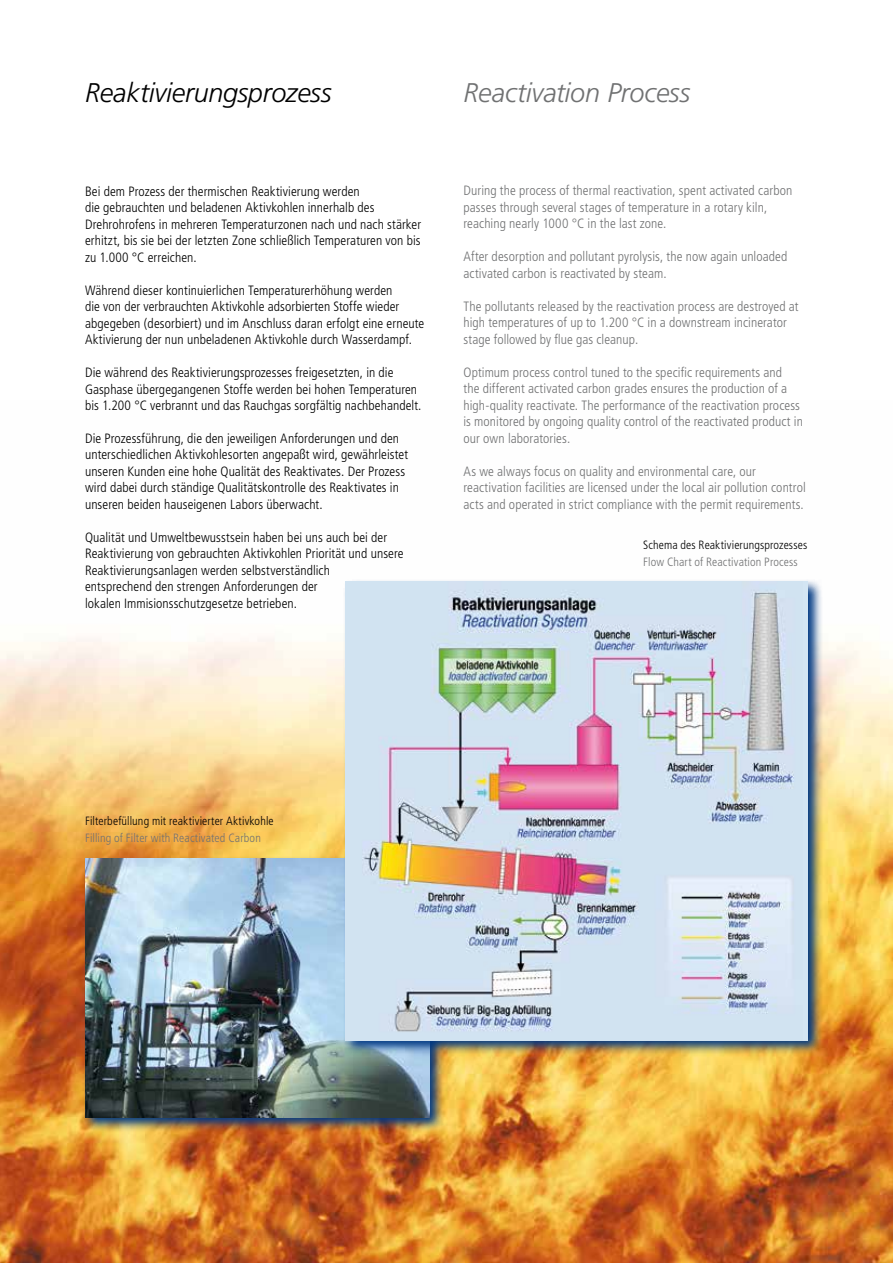
<style>
.page{position:relative;width:893px;height:1263px;background:#fff}
.page>*{position:absolute;margin:0;border:0;box-sizing:border-box;transform-origin:0 0}
.t1{font:italic 300 27px "Frutiger";letter-spacing:-.01em;color:#000}
.t2{font:italic 300 27px "Frutiger";letter-spacing:-.01em;color:#707172}
.t3{font:300 condensed 13.5px/16.5px "Frutiger";letter-spacing:.005em;color:#000}
.t4{font:300 condensed 13.5px/16.5px "Frutiger";letter-spacing:.005em;color:#707172}
.t5{font:300 condensed 12px "Frutiger";letter-spacing:.01em;color:#000}
.t6{font:300 condensed 12px "Frutiger";letter-spacing:.01em;color:#707172}
</style>
<div class="page">
<img style="left:0;top:638px;width:893px;height:625px">
<img style="left:82px;top:856px;width:362px;height:276px">
<img style="left:85px;top:859px;width:344px;height:258px">
<img style="left:342px;top:580px;width:481px;height:475px">
<img style="left:345px;top:582px;width:463px;height:458px">
<h1 class="t1" style="left:85px;top:77px;width:248px">Reaktivierungsprozess</h1>
<h1 class="t2" style="left:463px;top:77px;width:228px">Reactivation Process</h1>
<p class="t3" style="left:85px;top:183px;width:338px">Bei dem Prozess der thermischen Reaktivierung werden<br>die gebrauchten und beladenen Aktivkohlen innerhalb des Drehrohrofens in mehreren Temperaturzonen nach und nach stärker erhitzt, bis sie bei der letzten Zone schließlich Temperaturen von bis zu 1.000 °C erreichen.</p>
<p class="t3" style="left:85px;top:282px;width:341px">Während dieser kontinuierlichen Temperaturerhöhung werden<br>die von der verbrauchten Aktivkohle adsorbierten Stoffe wieder abgegeben (desorbiert) und im Anschluss daran erfolgt eine erneute Aktivierung der nun unbeladenen Aktivkohle durch Wasserdampf.</p>
<p class="t3" style="left:85px;top:364px;width:338px">Die während des Reaktivierungsprozesses freigesetzten, in die<br>Gasphase übergegangenen Stoffe werden bei hohen Temperaturen bis 1.200 °C verbrannt und das Rauchgas sorgfältig nachbehandelt.</p>
<p class="t3" style="left:85px;top:430px;width:325px">Die Prozessführung, die den jeweiligen Anforderungen und den unterschiedlichen Aktivkohlesorten angepaßt wird, gewährleistet unseren Kunden eine hohe Qualität des Reaktivates. Der Prozess wird dabei durch ständige Qualitätskontrolle des Reaktivates in unseren beiden hauseigenen Labors überwacht.</p>
<p class="t3" style="left:85px;top:529px;width:320px">Qualität und Umweltbewusstsein haben bei uns auch bei der Reaktivierung von gebrauchten Aktivkohlen Priorität und unsere Reaktivierungsanlagen werden selbstverständlich<br>entsprechend den strengen Anforderungen der<br>lokalen Immisionsschutzgesetze betrieben.</p>
<p class="t4" style="left:463px;top:183px;width:330px">During the process of thermal reactivation, spent activated carbon passes through several stages of temperature in a rotary kiln, reaching nearly 1000 °C in the last zone.</p>
<p class="t4" style="left:463px;top:249px;width:325px">After desorption and pollutant pyrolysis, the now again unloaded activated carbon is reactivated by steam.</p>
<p class="t4" style="left:463px;top:298px;width:337px">The pollutants released by the reactivation process are destroyed at high temperatures of up to 1.200 °C in a downstream incinerator stage followed by flue gas cleanup.</p>
<p class="t4" style="left:463px;top:364px;width:341px">Optimum process control tuned to the specific requirements and<br>the different activated carbon grades ensures the production of a high-quality reactivate. The performance of the reactivation process is monitored by ongoing quality control of the reactivated product in our own laboratories.</p>
<p class="t4" style="left:463px;top:463px;width:344px">As we always focus on quality and environmental care, our reactivation facilities are licensed under the local air pollution control acts and operated in strict compliance with the permit requirements.</p>
<p class="t5" style="left:643px;top:538px;width:166px">Schema des Reaktivierungsprozesses</p>
<p class="t6" style="left:643px;top:555px;width:156px">Flow Chart of Reactivation Process</p>
<p class="t5" style="left:85px;top:814px;width:190px">Filterbefüllung mit reaktivierter Aktivkohle</p>
<p class="t6" style="left:85px;top:831px;width:177px">Filling of Filter with Reactivated Carbon</p>
</div>
